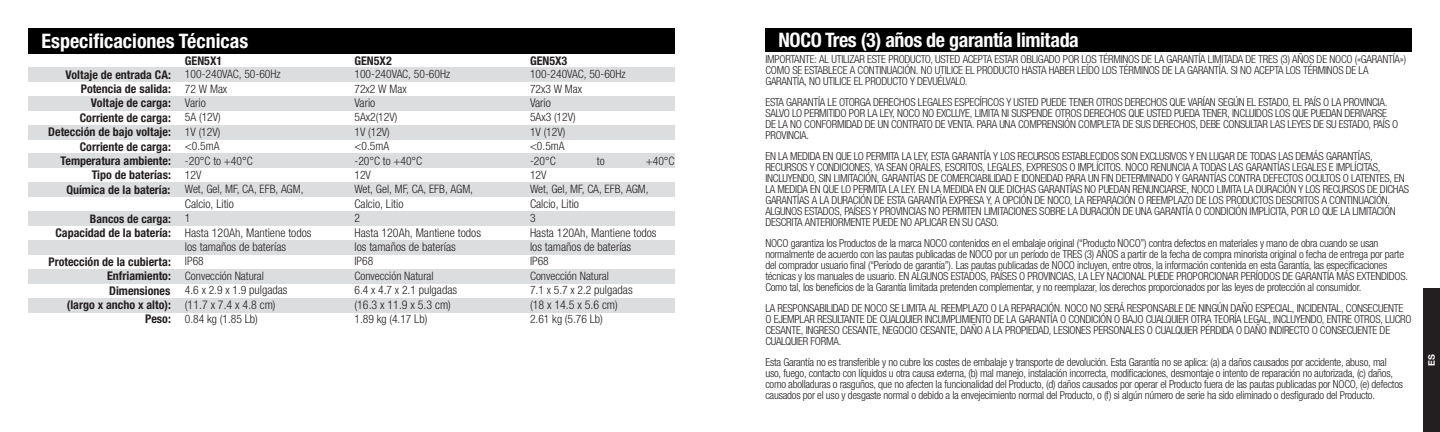
<style>
.page{position:relative;width:1440px;height:432px;background:#fff}
.page>*{position:absolute;margin:0;border:0;box-sizing:border-box;transform-origin:0 0}
.t1{font:700 condensed 20px "Helvetica Neue LTW1 G";letter-spacing:-.02em;color:#fff}
.t2{font:700 condensed 20px "Helvetica Neue LTW1 G";color:#fff}
.t3{font:700 condensed 12px "Helvetica Neue LTW1 G";color:#231f20}
.t4{font:300 condensed 12px "Helvetica Neue LTW1 G";color:#231f20}
.t5{font:700 condensed 11.8px "Helvetica Neue LTW1 G";color:#231f20}
.t6{font:300 condensed 11.6px "Helvetica Neue LTW1 G";color:#231f20}
.Front_Page{font:300 condensed 11px/11px "Helvetica Neue LTW1 G";letter-spacing:-.02em;color:#231f20}
.t7{font:700 9px "Helvetica Neue LT Std";color:#fff}
.s1{font-size:12px}
</style>
<div class="page">
<div style="left:1423px;top:288px;width:17px;height:144px;background:#231f20"></div>
<div style="left:28px;top:28px;width:647px;height:26px;background:#000"></div>
<div style="left:28px;top:67px;width:647px;height:14px;background:#dcdddf"></div>
<div style="left:28px;top:183px;width:647px;height:14px;background:#dcdddf"></div>
<div style="left:28px;top:96px;width:647px;height:14px;background:#dcdddf"></div>
<div style="left:28px;top:212px;width:647px;height:14px;background:#dcdddf"></div>
<div style="left:28px;top:125px;width:647px;height:14px;background:#dcdddf"></div>
<div style="left:28px;top:241px;width:647px;height:14px;background:#dcdddf"></div>
<div style="left:28px;top:154px;width:647px;height:14px;background:#dcdddf"></div>
<div style="left:28px;top:270px;width:647px;height:14px;background:#dcdddf"></div>
<div style="left:28px;top:299px;width:647px;height:14px;background:#dcdddf"></div>
<div style="left:765px;top:28px;width:647px;height:24px;background:#000"></div>
<p class="t2" style="left:42px;top:29px;width:208px">Especificaciones Técnicas</p>
<p class="t3" style="left:185px;top:54px;width:39px">GEN5X1</p>
<p class="t3" style="left:354px;top:54px;width:39px">GEN5X2</p>
<p class="t3" style="left:530px;top:54px;width:39px">GEN5X3</p>
<p class="t3" style="left:65px;top:67px;width:107px">Voltaje de entrada CA:</p>
<p class="t3" style="left:81px;top:82px;width:92px">Potencia de salida:</p>
<p class="t3" style="left:91px;top:96px;width:81px">Voltaje de carga:</p>
<p class="t3" style="left:80px;top:110px;width:93px">Corriente de carga:</p>
<p class="t3" style="left:48px;top:125px;width:124px">Detección de bajo voltaje:</p>
<p class="t3" style="left:80px;top:139px;width:93px">Corriente de carga:</p>
<p class="t3" style="left:60px;top:154px;width:112px">Temperatura ambiente:</p>
<p class="t3" style="left:92px;top:168px;width:81px">Tipo de baterías:</p>
<p class="t3" style="left:66px;top:182px;width:106px">Química de la batería:</p>
<p class="t5" style="left:90px;top:211px;width:83px">Bancos de carga:</p>
<p class="t3" style="left:55px;top:226px;width:117px">Capacidad de la batería:</p>
<p class="t3" style="left:49px;top:254px;width:124px">Protección de la cubierta:</p>
<p class="t3" style="left:107px;top:269px;width:65px">Enfriamiento:</p>
<p class="t3" style="left:109px;top:283px;width:63px">Dimensiones</p>
<p class="t3" style="left:67px;top:298px;width:106px">(largo x ancho x alto):</p>
<p class="t3" style="left:145px;top:312px;width:27px">Peso:</p>
<p class="t6" style="left:185px;top:67px;width:97px">100-240VAC, 50-60Hz</p>
<p class="t6" style="left:185px;top:82px;width:44px">72 W Max</p>
<p class="t4" style="left:185px;top:96px;width:22px">Vario</p>
<p class="t6" style="left:185px;top:111px;width:37px">5A (12V)</p>
<p class="t6" style="left:185px;top:125px;width:37px">1V (12V)</p>
<p class="t6" style="left:185px;top:139px;width:36px">&lt;0.5mA</p>
<p class="t6" style="left:185px;top:154px;width:69px">-20°C to +40°C</p>
<p class="t6" style="left:185px;top:168px;width:18px">12V</p>
<p class="t6" style="left:185px;top:183px;width:120px">Wet, Gel, MF, CA, EFB, AGM,</p>
<p class="t4" style="left:185px;top:197px;width:50px">Calcio, Litio</p>
<p class="t6" style="left:185px;top:211px;width:7px">1</p>
<p class="t4" style="left:185px;top:225px;width:128px">Hasta 120Ah, Mantiene todos</p>
<p class="t4" style="left:185px;top:240px;width:103px">los tamaños de baterías</p>
<p class="t6" style="left:185px;top:255px;width:20px">IP68</p>
<p class="t6" style="left:185px;top:269px;width:81px">Convección Natural</p>
<p class="t6" style="left:185px;top:283px;width:104px">4.6 x 2.9 x 1.9 <span class="s1">pulgadas</span></p>
<p class="t4" style="left:185px;top:297px;width:92px">(11.7 x 7.4 x 4.8 cm)</p>
<p class="t6" style="left:185px;top:312px;width:74px">0.84 kg (1.85 <span class="s1">Lb)</span></p>
<p class="t6" style="left:354px;top:67px;width:97px">100-240VAC, 50-60Hz</p>
<p class="t6" style="left:354px;top:82px;width:54px">72x2 W Max</p>
<p class="t4" style="left:354px;top:96px;width:22px">Vario</p>
<p class="t6" style="left:354px;top:111px;width:44px">5Ax2(12V)</p>
<p class="t6" style="left:354px;top:125px;width:37px">1V (12V)</p>
<p class="t6" style="left:354px;top:139px;width:36px">&lt;0.5mA</p>
<p class="t6" style="left:354px;top:154px;width:69px">-20°C to +40°C</p>
<p class="t6" style="left:354px;top:168px;width:18px">12V</p>
<p class="t6" style="left:354px;top:183px;width:120px">Wet, Gel, MF, CA, EFB, AGM,</p>
<p class="t4" style="left:354px;top:197px;width:50px">Calcio, Litio</p>
<p class="t6" style="left:354px;top:211px;width:7px">2</p>
<p class="t4" style="left:354px;top:225px;width:128px">Hasta 120Ah, Mantiene todos</p>
<p class="t4" style="left:354px;top:240px;width:103px">los tamaños de baterías</p>
<p class="t6" style="left:354px;top:255px;width:20px">IP68</p>
<p class="t6" style="left:354px;top:269px;width:81px">Convección Natural</p>
<p class="t6" style="left:354px;top:283px;width:104px">6.4 x 4.7 x 2.1 <span class="s1">pulgadas</span></p>
<p class="t4" style="left:354px;top:297px;width:98px">(16.3 x 11.9 x 5.3 cm)</p>
<p class="t6" style="left:354px;top:312px;width:74px">1.89 kg (4.17 <span class="s1">Lb)</span></p>
<p class="t6" style="left:530px;top:67px;width:97px">100-240VAC, 50-60Hz</p>
<p class="t6" style="left:530px;top:82px;width:54px">72x3 W Max</p>
<p class="t4" style="left:530px;top:96px;width:22px">Vario</p>
<p class="t6" style="left:530px;top:111px;width:47px">5Ax3 (12V)</p>
<p class="t6" style="left:530px;top:125px;width:37px">1V (12V)</p>
<p class="t6" style="left:530px;top:139px;width:36px">&lt;0.5mA</p>
<p class="t6" style="left:530px;top:154px;width:27px">-20°C</p>
<p class="t6" style="left:597px;top:154px;width:9px">to</p>
<p class="t6" style="left:646px;top:154px;width:30px">+40°C</p>
<p class="t6" style="left:530px;top:168px;width:18px">12V</p>
<p class="t6" style="left:530px;top:183px;width:120px">Wet, Gel, MF, CA, EFB, AGM,</p>
<p class="t4" style="left:530px;top:197px;width:50px">Calcio, Litio</p>
<p class="t6" style="left:530px;top:211px;width:7px">3</p>
<p class="t4" style="left:530px;top:225px;width:128px">Hasta 120Ah, Mantiene todos</p>
<p class="t4" style="left:530px;top:240px;width:103px">los tamaños de baterías</p>
<p class="t6" style="left:530px;top:255px;width:20px">IP68</p>
<p class="t6" style="left:530px;top:269px;width:81px">Convección Natural</p>
<p class="t6" style="left:530px;top:283px;width:104px">7.1 x 5.7 x 2.2 <span class="s1">pulgadas</span></p>
<p class="t4" style="left:530px;top:297px;width:89px">(18 x 14.5 x 5.6 cm)</p>
<p class="t6" style="left:530px;top:312px;width:74px">2.61 kg (5.76 <span class="s1">Lb)</span></p>
<p class="t1" style="left:779px;top:28px;width:302px">NOCO Tres (3) años de garantía limitada</p>
<p class="Front_Page" style="left:765px;top:54px;width:642px">IMPORTANTE: AL UTILIZAR ESTE PRODUCTO, USTED ACEPTA ESTAR OBLIGADO POR LOS TÉRMINOS DE LA GARANTÍA LIMITADA DE TRES (3) AÑOS DE NOCO («GARANTÍA»)<br>COMO SE ESTABLECE A CONTINUACIÓN. NO UTILICE EL PRODUCTO HASTA HABER LEÍDO LOS TÉRMINOS DE LA GARANTÍA. SI NO ACEPTA LOS TÉRMINOS DE LA<br>GARANTÍA, NO UTILICE EL PRODUCTO Y DEVUÉLVALO.</p>
<p class="Front_Page" style="left:765px;top:97px;width:634px">ESTA GARANTÍA LE OTORGA DERECHOS LEGALES ESPECÍFICOS Y USTED PUEDE TENER OTROS DERECHOS QUE VARÍAN SEGÚN EL ESTADO, EL PAÍS O LA PROVINCIA.<br>SALVO LO PERMITIDO POR LA LEY, NOCO NO EXCLUYE, LIMITA NI SUSPENDE OTROS DERECHOS QUE USTED PUEDA TENER, INCLUIDOS LOS QUE PUEDAN DERIVARSE DE LA NO CONFORMIDAD DE UN CONTRATO DE VENTA. PARA UNA COMPRENSIÓN COMPLETA DE SUS DERECHOS, DEBE CONSULTAR LAS LEYES DE SU ESTADO, PAÍS O PROVINCIA.</p>
<p class="Front_Page" style="left:765px;top:151px;width:645px">EN LA MEDIDA EN QUE LO PERMITA LA LEY, ESTA GARANTÍA Y LOS RECURSOS ESTABLECIDOS SON EXCLUSIVOS Y EN LUGAR DE TODAS LAS DEMÁS GARANTÍAS, RECURSOS Y CONDICIONES, YA SEAN ORALES, ESCRITOS, LEGALES, EXPRESOS O IMPLÍCITOS. NOCO RENUNCIA A TODAS LAS GARANTÍAS LEGALES E IMPLÍCITAS, INCLUYENDO, SIN LIMITACIÓN, GARANTÍAS DE COMERCIABILIDAD E IDONEIDAD PARA UN FIN DETERMINADO Y GARANTÍAS CONTRA DEFECTOS OCULTOS O LATENTES, EN LA MEDIDA EN QUE LO PERMITA LA LEY. EN LA MEDIDA EN QUE DICHAS GARANTÍAS NO PUEDAN RENUNCIARSE, NOCO LIMITA LA DURACIÓN Y LOS RECURSOS DE DICHAS GARANTÍAS A LA DURACIÓN DE ESTA GARANTÍA EXPRESA Y, A OPCIÓN DE NOCO, LA REPARACIÓN O REEMPLAZO DE LOS PRODUCTOS DESCRITOS A CONTINUACIÓN.<br>ALGUNOS ESTADOS, PAÍSES Y PROVINCIAS NO PERMITEN LIMITACIONES SOBRE LA DURACIÓN DE UNA GARANTÍA O CONDICIÓN IMPLÍCITA, POR LO QUE LA LIMITACIÓN DESCRITA ANTERIORMENTE PUEDE NO APLICAR EN SU CASO.</p>
<p class="Front_Page" style="left:765px;top:238px;width:644px">NOCO garantiza los Productos de la marca NOCO contenidos en el embalaje original (“Producto NOCO”) contra defectos en materiales y mano de obra cuando se usan normalmente de acuerdo con las pautas publicadas de NOCO por un período de TRES (3) AÑOS a partir de la fecha de compra minorista original o fecha de entrega por parte del comprador usuario final (“Período de garantía”). Las pautas publicadas de NOCO incluyen, entre otros, la información contenida en esta Garantía, las especificaciones técnicas y los manuales de usuario. EN ALGUNOS ESTADOS, PAÍSES O PROVINCIAS, LA LEY NACIONAL PUEDE PROPORCIONAR PERÍODOS DE GARANTÍA MÁS EXTENDIDOS.<br>Como tal, los beneficios de la Garantía limitada pretenden complementar, y no reemplazar, los derechos proporcionados por las leyes de protección al consumidor.</p>
<p class="Front_Page" style="left:765px;top:303px;width:648px">LA RESPONSABILIDAD DE NOCO SE LIMITA AL REEMPLAZO O LA REPARACIÓN. NOCO NO SERÁ RESPONSABLE DE NINGÚN DAÑO ESPECIAL, INCIDENTAL, CONSECUENTE O EJEMPLAR RESULTANTE DE CUALQUIER INCUMPLIMIENTO DE LA GARANTÍA O CONDICIÓN O BAJO CUALQUIER OTRA TEORÍA LEGAL, INCLUYENDO, ENTRE OTROS, LUCRO CESANTE, INGRESO CESANTE, NEGOCIO CESANTE, DAÑO A LA PROPIEDAD, LESIONES PERSONALES O CUALQUIER PÉRDIDA O DAÑO INDIRECTO O CONSECUENTE DE CUALQUIER FORMA.</p>
<p class="Front_Page" style="left:765px;top:357px;width:639px">Esta Garantía no es transferible y no cubre los costes de embalaje y transporte de devolución. Esta Garantía no se aplica: (a) a daños causados por accidente, abuso, mal uso, fuego, contacto con líquidos u otra causa externa, (b) mal manejo, instalación incorrecta, modificaciones, desmontaje o intento de reparación no autorizada, (c) daños, como abolladuras o rasguños, que no afecten la funcionalidad del Producto, (d) daños causados por operar el Producto fuera de las pautas publicadas por NOCO, (e) defectos causados por el uso y desgaste normal o debido a la envejecimiento normal del Producto, o (f) si algún número de serie ha sido eliminado o desfigurado del Producto.</p>
<p class="t7" style="left:1426px;top:366px;width:13px;rotate:-90deg">ES</p>
</div>
